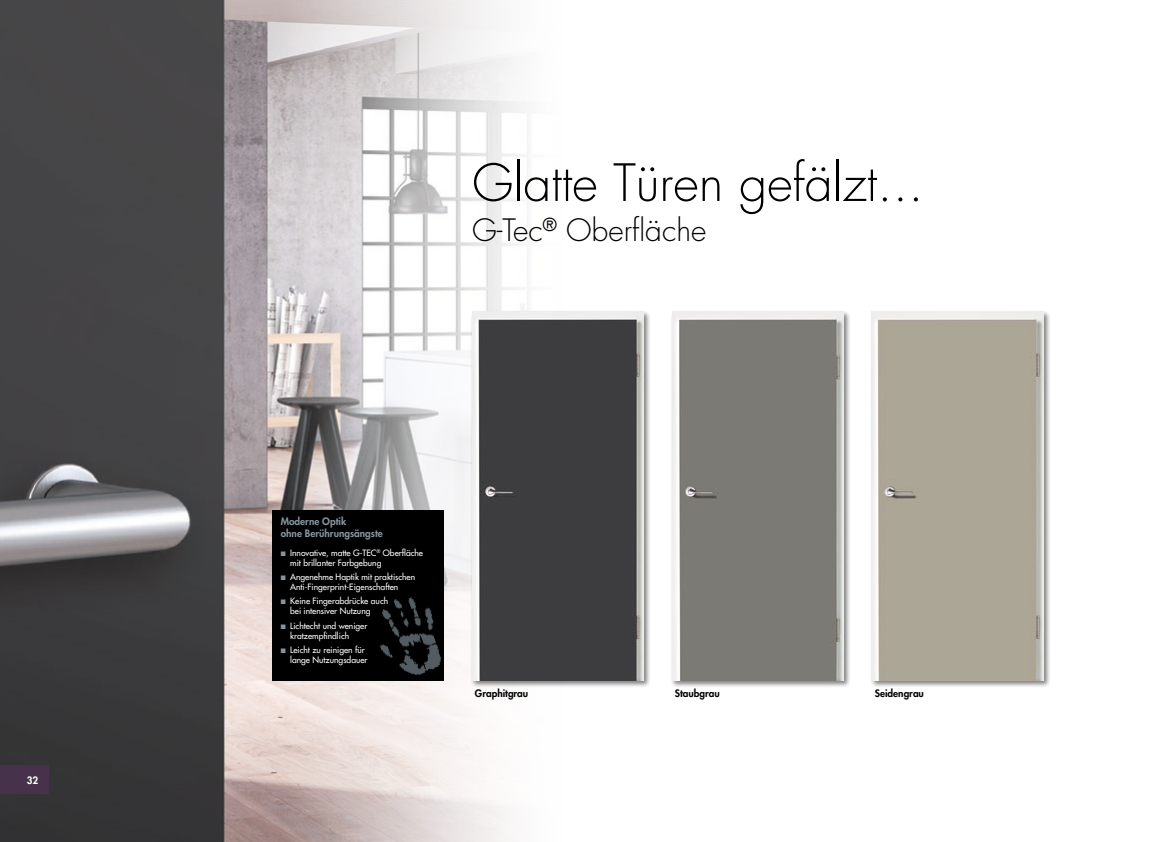
<style>
.page{position:relative;width:1157px;height:842px;background:#fff}
.page>*{position:absolute;margin:0;border:0;box-sizing:border-box;transform-origin:0 0}
.t1{font:300 50px "Futura";color:#000}
.t2{font:300 30px "Futura";color:#000}
.t3{font:800 10px/12px "Futura";color:#88969e}
.t4{font:800 10px "Futura";color:#000}
.t5{font:800 10px "Futura";color:#fff}
.t6{font:8.5px/10px "Futura";color:#fff}
.s1{color:#88969e}
</style>
<div class="page">
<img style="left:0;top:0;width:528px;height:842px">
<div style="left:471px;top:310px;width:180px;height:377px;background:#000;opacity:.5"></div>
<img style="left:472px;top:312px;width:171px;height:368px">
<div style="left:670px;top:310px;width:180px;height:377px;background:#000;opacity:.5"></div>
<img style="left:672px;top:312px;width:171px;height:368px">
<div style="left:870px;top:310px;width:180px;height:377px;background:#000;opacity:.5"></div>
<img style="left:872px;top:312px;width:171px;height:368px">
<div style="left:272px;top:510px;width:172px;height:170px;background:#000"></div>
<img style="left:380px;top:597px;width:61px;height:78px">
<div style="left:0;top:765px;width:48px;height:29px;background:#46324a"></div>
<p class="t5" style="left:27px;top:773px;width:13px">32</p>
<h1 class="t1" style="left:472px;top:151px;width:453px">Glatte Türen gefälzt...</h1>
<h2 class="t2" style="left:472px;top:211px;width:236px">G-Tec<sup>®</sup> Oberfläche</h2>
<p class="t3" style="left:281px;top:515px;width:103px">Moderne Optik<br>ohne Berührungsängste</p>
<p class="t6" style="left:290px;top:548px;width:134px;text-indent:-9px"><span class="s1">■</span> Innovative, matte G-TEC<sup>®</sup> Oberfläche mit brillanter Farbgebung</p>
<p class="t6" style="left:290px;top:572px;width:127px;text-indent:-9px"><span class="s1">■</span> Angenehme Haptik mit praktischen<br>Anti-Fingerprint-Eigenschaften</p>
<p class="t6" style="left:290px;top:596px;width:100px;text-indent:-9px"><span class="s1">■</span> Keine Fingerabdrücke auch bei intensiver Nutzung</p>
<p class="t6" style="left:290px;top:620px;width:79px;text-indent:-9px"><span class="s1">■</span> Lichtecht und weniger kratzempfindlich</p>
<p class="t6" style="left:290px;top:645px;width:79px;text-indent:-9px"><span class="s1">■</span> Leicht zu reinigen für lange Nutzungsdauer</p>
<p class="t4" style="left:475px;top:686px;width:55px">Graphitgrau</p>
<p class="t4" style="left:675px;top:686px;width:46px">Staubgrau</p>
<p class="t4" style="left:874px;top:686px;width:51px">Seidengrau</p>
</div>
